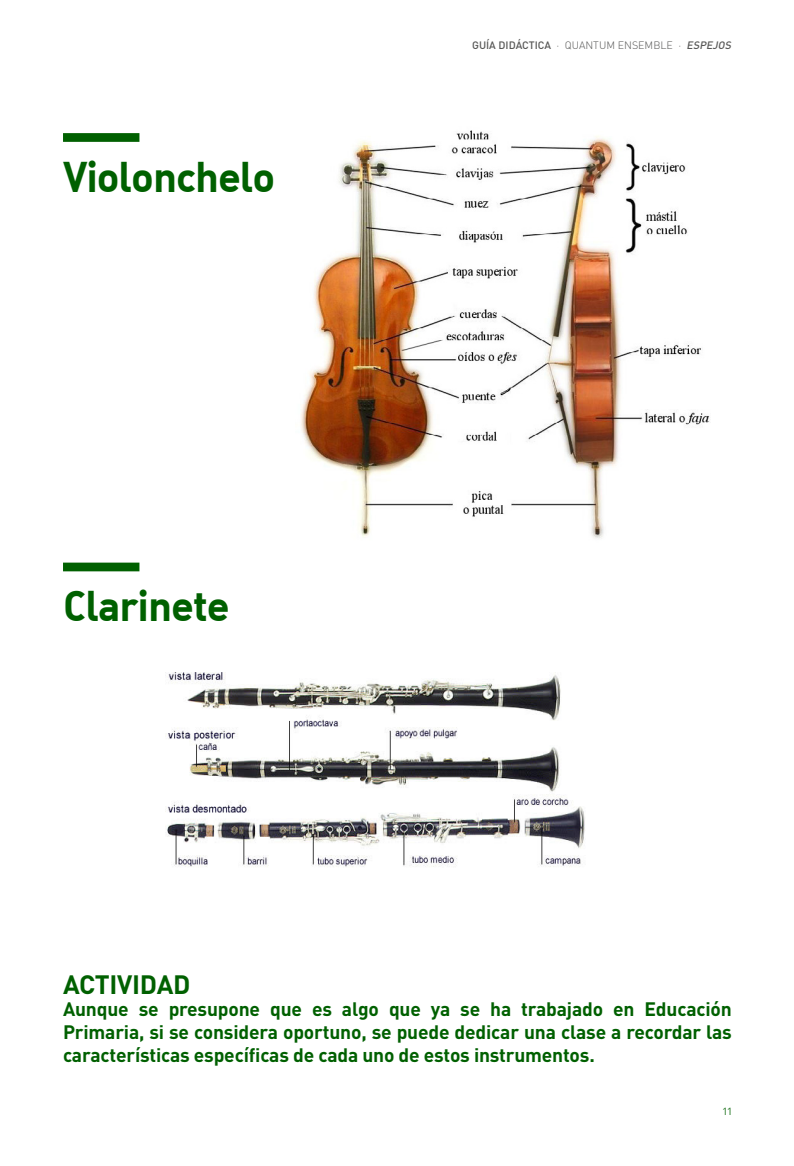
<style>
.page{position:relative;width:794px;height:1166px;background:#fff}
.page>*{position:absolute;margin:0;border:0;box-sizing:border-box;transform-origin:0 0}
.t1{font:700 42px "DIN Alternate";letter-spacing:-.025em;color:#006000}
.t2{font:700 26.25px "DIN";letter-spacing:-.01em;color:#006000}
.t3{font:700 19.25px/22.8px "DIN";letter-spacing:-.01em;color:#006000;text-align:justify}
.t4{font:12.25px "DIN Regular Alternate";color:#338033}
.t5{font:300 10.67px "DIN Pro";color:#575756}
.s1{font-weight:500}
.s2{font-weight:500;font-style:italic}
</style>
<div class="page">
<img style="left:167px;top:672px;width:418px;height:195px">
<img style="left:301px;top:130px;width:409px;height:409px">
<div style="left:63px;top:133px;width:76px;height:9px;background:#006000"></div>
<div style="left:63px;top:562px;width:76px;height:9px;background:#006000"></div>
<h1 class="t1" style="left:63px;top:149px;width:214px">Violonchelo</h1>
<h1 class="t1" style="left:63px;top:579px;width:168px">Clarinete</h1>
<p class="t5" style="left:472px;top:38px;width:263px"><span class="s1">GUÍA DIDÁCTICA</span> · QUANTUM ENSEMBLE · <span class="s2">ESPEJOS</span></p>
<h2 class="t2" style="left:63px;top:967px;width:129px">ACTIVIDAD</h2>
<p class="t3" style="left:63px;top:997px;width:670px">Aunque se presupone que es algo que ya se ha trabajado en Educación Primaria, si se considera oportuno, se puede dedicar una clase a recordar las características específicas de cada uno de estos instrumentos.</p>
<p class="t4" style="left:723px;top:1103px;width:11px">11</p>
</div>
